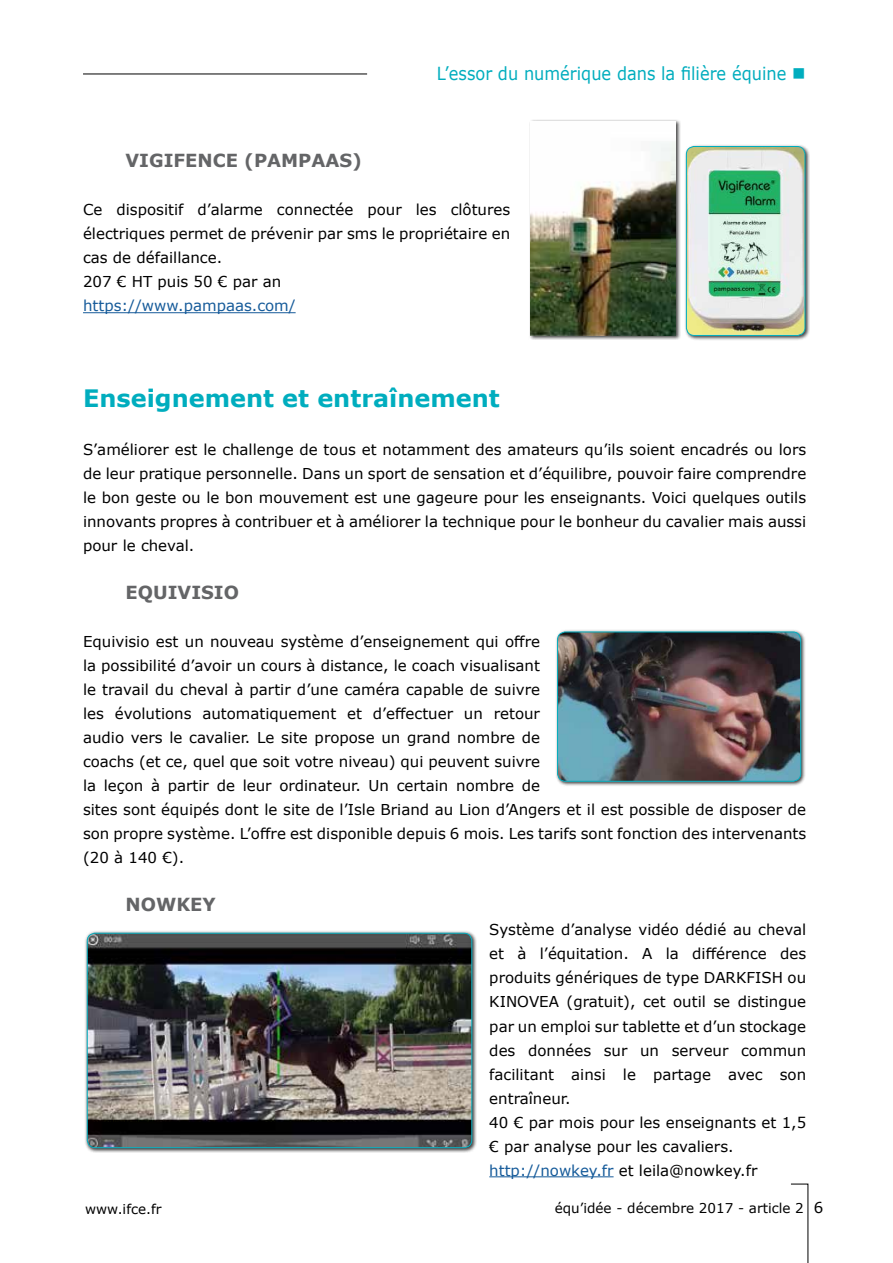
<style>
.page{position:relative;width:893px;height:1263px;background:#fff}
.page>*{position:absolute;margin:0;border:0;box-sizing:border-box;transform-origin:0 0}
.t1{font:700 24px "Verdana";color:#00adbe}
.t2{font:18px "Verdana";color:#00adbe;scale:.9 1}
.t3{font:700 18px "Verdana";color:#646567}
.t4{font:15px/24px "Verdana";color:#000}
.t5{font:15px "Verdana";color:#165b9a}
.t6{font:13.5px "Verdana";color:#000}
.s1{color:#165b9a}
.s2{font-size:15px}
</style>
<div class="page">
<svg style="left:791px;top:1183px;width:18px;height:80px"></svg>
<hr style="left:83px;top:74px;width:284px;height:1px;background:#000">
<hr style="left:83px;top:312px;width:213px;height:1px;background:#165b9a">
<hr style="left:489px;top:1176px;width:125px;height:1px;background:#165b9a">
<div style="left:528px;top:119px;width:153px;height:221px;background:#000;opacity:.75"></div>
<img style="left:530px;top:121px;width:146px;height:214px">
<div style="left:684px;top:144px;width:126px;height:197px;background:#000;opacity:.75"></div>
<img style="left:686px;top:147px;width:119px;height:188px">
<div style="left:686px;top:146px;width:119px;height:190px;border:1px solid #00adbe;border-radius:8px"></div>
<div style="left:555px;top:629px;width:251px;height:157px;background:#000;opacity:.75"></div>
<img style="left:557px;top:632px;width:244px;height:149px">
<div style="left:557px;top:631px;width:244px;height:151px;border:1px solid #00adbe;border-radius:8px"></div>
<div style="left:85px;top:930px;width:392px;height:223px;background:#000;opacity:.75"></div>
<img style="left:87px;top:933px;width:385px;height:215px">
<div style="left:87px;top:933px;width:385px;height:215px;border:1px solid #00adbe;border-radius:8px"></div>
<p class="t2" style="left:437px;top:61px;width:411px">L’essor du numérique dans la filière équine ■</p>
<p class="t3" style="left:126px;top:148px;width:238px">VIGIFENCE (PAMPAAS)</p>
<p class="t4" style="left:83px;top:198px;width:429px">Ce dispositif d’alarme connectée pour les clôtures électriques permet de prévenir par sms le propriétaire en cas de défaillance.<br>207 € HT puis 50 € par an</p>
<p class="t5" style="left:83px;top:296px;width:214px">https://www.pampaas.com/</p>
<h1 class="t1" style="left:83px;top:382px;width:418px">Enseignement et entraînement</h1>
<p class="t4" style="left:83px;top:438px;width:725px;text-align:justify">S’améliorer est le challenge de tous et notamment des amateurs qu’ils soient encadrés ou lors de leur pratique personnelle. Dans un sport de sensation et d’équilibre, pouvoir faire comprendre le bon geste ou le bon mouvement est une gageure pour les enseignants. Voici quelques outils innovants propres à contribuer et à améliorer la technique pour le bonheur du cavalier mais aussi pour le cheval.</p>
<p class="t3" style="left:126px;top:580px;width:115px">EQUIVISIO</p>
<p class="t4" style="left:83px;top:630px;width:725px">Equivisio est un nouveau système d’enseignement qui offre<br>la possibilité d’avoir un cours à distance, le coach visualisant<br>le travail du cheval à partir d’une caméra capable de suivre<br>les évolutions automatiquement et d’effectuer un retour<br>audio vers le cavalier. Le site propose un grand nombre de<br>coachs (et ce, quel que soit votre niveau) qui peuvent suivre<br>la leçon à partir de leur ordinateur. Un certain nombre de<br>sites sont équipés dont le site de l’Isle Briand au Lion d’Angers et il est possible de disposer de son propre système. L’offre est disponible depuis 6 mois. Les tarifs sont fonction des intervenants (20 à 140 €).</p>
<p class="t3" style="left:126px;top:892px;width:92px">NOWKEY</p>
<p class="t4" style="left:489px;top:918px;width:318px">Système d’analyse vidéo dédié au cheval et à l’équitation. A la différence des produits génériques de type DARKFISH ou KINOVEA (gratuit), cet outil se distingue par un emploi sur tablette et d’un stockage des données sur un serveur commun facilitant ainsi le partage avec son entraîneur.<br>40 € par mois pour les enseignants et 1,5 € par analyse pour les cavaliers. <span class="s1">http://nowkey.fr</span> et leila@nowkey.fr</p>
<p class="t6" style="left:85px;top:1200px;width:78px">www.ifce.fr</p>
<p class="t6" style="left:555px;top:1199px;width:270px">équ’idée - décembre 2017 - article 2 <span class="s2">6</span></p>
</div>
